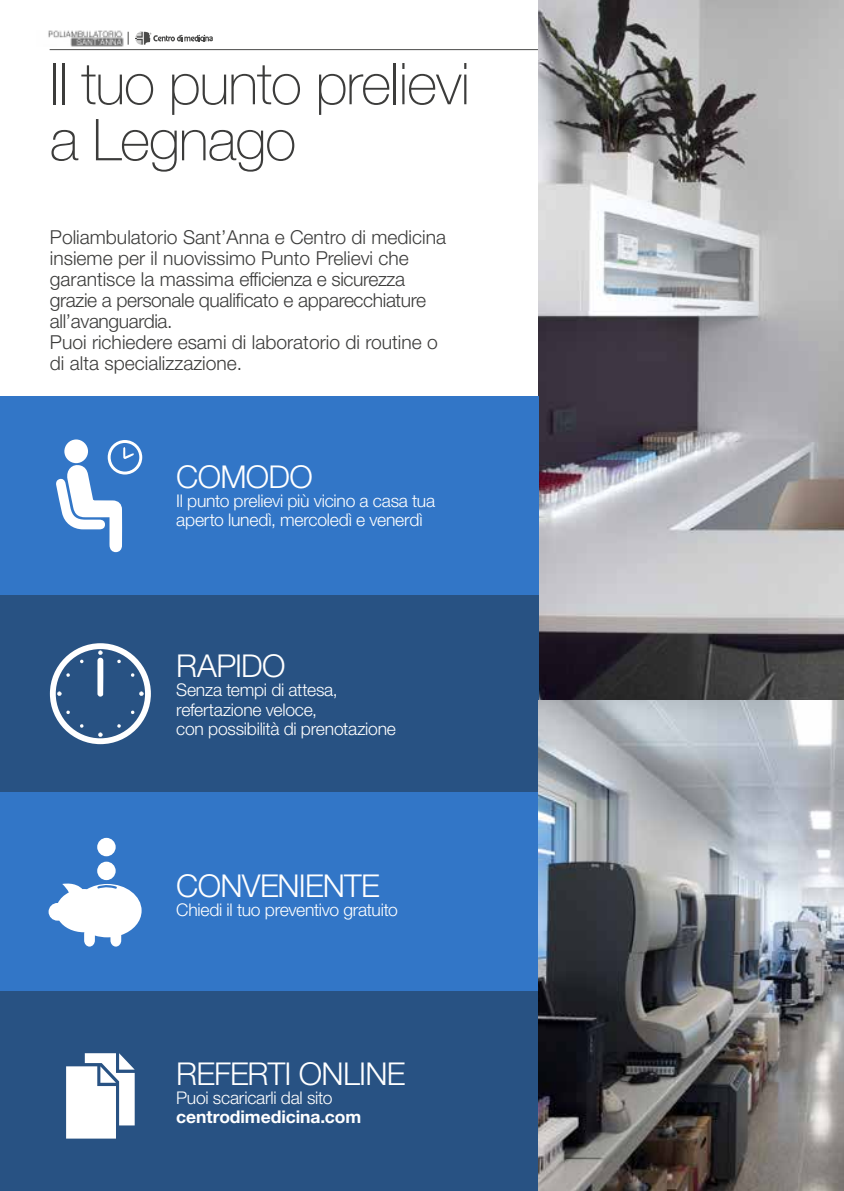
<style>
.page{position:relative;width:844px;height:1191px;background:#fff}
.page>*{position:absolute;margin:0;border:0;box-sizing:border-box;transform-origin:0 0}
.t1{font:100 57.75px/56px "Helvetica Neue LT Std";letter-spacing:-.02em;color:#3c3c3b}
.t2{font:300 31.5px "Helvetica Neue LT Std";letter-spacing:-.025em;color:#fff}
.t3{font:300 19.25px/21px "Helvetica Neue LT Std";color:#3c3c3b}
.t4{font:300 17.5px/19.2px "Helvetica Neue LT Std";letter-spacing:-.015em;color:#fff}
.t5{font:700 17.5px "Helvetica Neue LT Std";letter-spacing:-.005em;color:#fff}
</style>
<div class="page">
<hr style="left:50px;top:49px;width:793px;height:1px;background:#4a4a49">
<svg style="left:135px;top:32px;width:78px;height:13px"></svg>
<svg style="left:128px;top:32px;width:1px;height:13px"></svg>
<img style="left:538px;top:0;width:305px;height:701px">
<div style="left:0;top:396px;width:538px;height:199px;background:#3276c7"></div>
<div style="left:0;top:595px;width:538px;height:199px;background:#285283"></div>
<div style="left:0;top:793px;width:538px;height:199px;background:#3276c7"></div>
<div style="left:0;top:992px;width:538px;height:199px;background:#285283"></div>
<svg style="left:50px;top:643px;width:101px;height:101px"></svg>
<svg style="left:56px;top:440px;width:86px;height:112px"></svg>
<img style="left:538px;top:701px;width:305px;height:490px">
<div style="left:97px;top:838px;width:19px;height:18px;background:#fff;border-radius:50%"></div>
<div style="left:97px;top:861px;width:19px;height:19px;background:#fff;border-radius:50%"></div>
<svg style="left:49px;top:883px;width:92px;height:63px"></svg>
<svg style="left:66px;top:1053px;width:69px;height:85px"></svg>
<img style="left:48px;top:31px;width:76px;height:15px">
<h1 class="t1" style="left:50px;top:56px;width:422px">Il tuo punto prelievi a Legnago</h1>
<p class="t3" style="left:50px;top:226px;width:397px">Poliambulatorio Sant’Anna e Centro di medicina insieme per il nuovissimo Punto Prelievi che garantisce la massima efficienza e sicurezza grazie a personale qualificato e apparecchiature all’avanguardia.<br>Puoi richiedere esami di laboratorio di routine o di alta specializzazione.</p>
<h2 class="t2" style="left:176px;top:457px;width:138px">COMODO</h2>
<p class="t4" style="left:176px;top:491px;width:260px">Il punto prelievi più vicino a casa tua aperto lunedì, mercoledì e venerdì</p>
<h2 class="t2" style="left:176px;top:646px;width:111px">RAPIDO</h2>
<p class="t4" style="left:176px;top:680px;width:221px">Senza tempi di attesa, refertazione veloce,<br>con possibilità di prenotazione</p>
<h2 class="t2" style="left:176px;top:866px;width:205px">CONVENIENTE</h2>
<p class="t4" style="left:176px;top:900px;width:223px">Chiedi il tuo preventivo gratuito</p>
<h2 class="t2" style="left:176px;top:1054px;width:231px">REFERTI ONLINE</h2>
<p class="t4" style="left:176px;top:1087px;width:158px">Puoi scaricarli dal sito</p>
<p class="t5" style="left:176px;top:1106px;width:186px">centrodimedicina.com</p>
</div>
